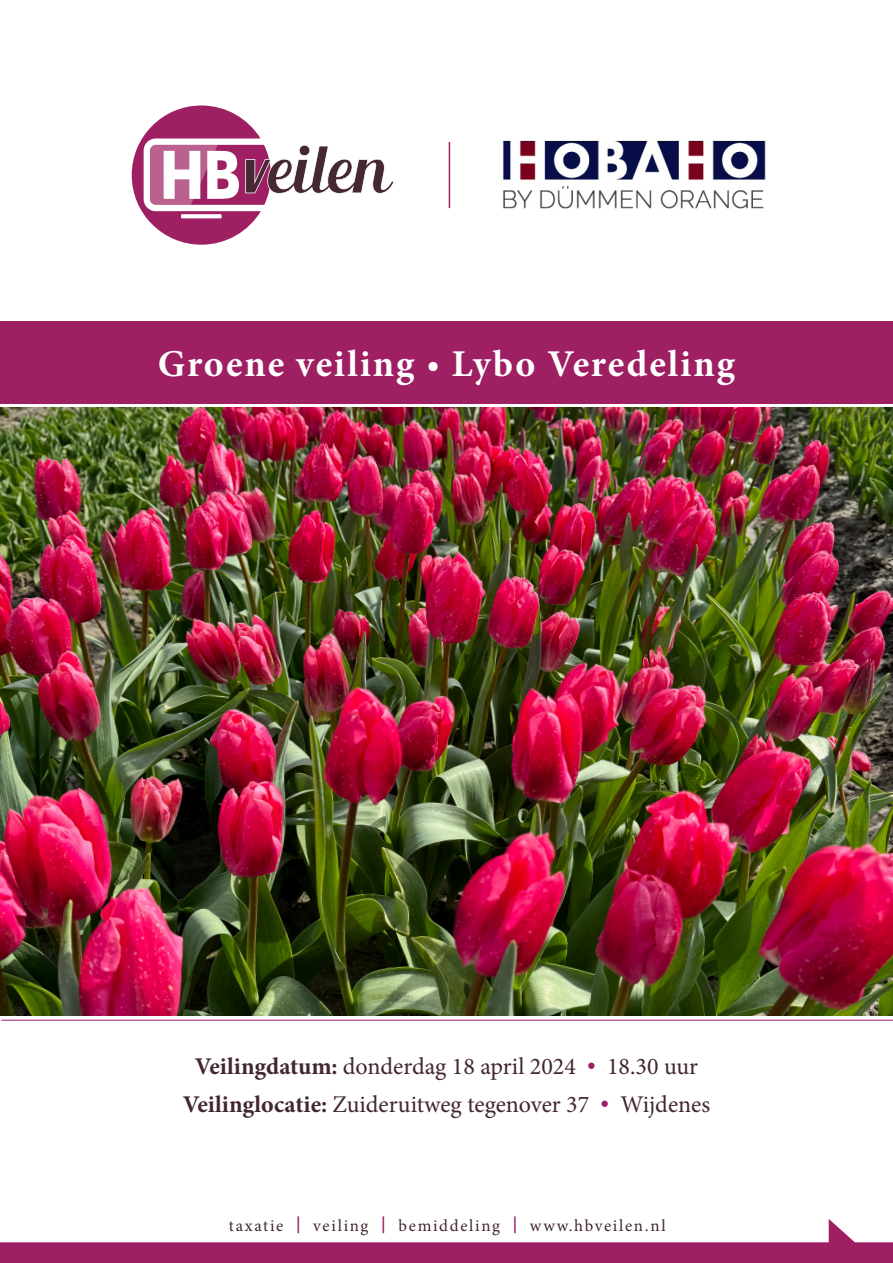
<style>
.page{position:relative;width:893px;height:1263px;background:#fff}
.page>*{position:absolute;margin:0;border:0;box-sizing:border-box;transform-origin:0 0}
.t1{font:700 37.8px "Minion Pro";letter-spacing:.045em;color:#fff}
.t2{font:24px "Minion Pro";color:#422632}
.t3{font:16.8px "Minion Pro";letter-spacing:.1em;color:#422632}
.s1{font-size:33.6px}
.s2{font-weight:700}
.s3{color:#9e1f62}
.s4{font-weight:700;color:#9e1f62}
</style>
<div class="page">
<img style="left:503px;top:140px;width:263px;height:69px">
<svg style="left:132px;top:105px;width:262px;height:140px"></svg>
<div style="left:0;top:322px;width:893px;height:82px;background:#9e1f62"></div>
<hr style="left:449px;top:142px;width:1px;height:66px;background:#9e1f62">
<hr style="left:1px;top:1020px;width:892px;height:1px;background:#9e1f62">
<svg style="left:0;top:1219px;width:893px;height:44px"></svg>
<img style="left:0;top:408px;width:893px;height:607px">
<p class="t1" style="left:158px;top:338px;width:578px">Groene veiling <span class="s1">•</span> Lybo Veredeling</p>
<p class="t2" style="left:195px;top:1050px;width:505px"><span class="s2">Veilingdatum:</span> donderdag 18 april 2024 <span class="s3">•</span> 18.30 uur</p>
<p class="t2" style="left:183px;top:1088px;width:529px"><span class="s2">Veilinglocatie:</span> Zuideruitweg tegenover 37 <span class="s3">•</span> Wijdenes</p>
<p class="t3" style="left:229px;top:1214px;width:438px">taxatie <span class="s4">|</span> veiling <span class="s4">|</span> bemiddeling <span class="s4">|</span> www.hbveilen.nl</p>
</div>
